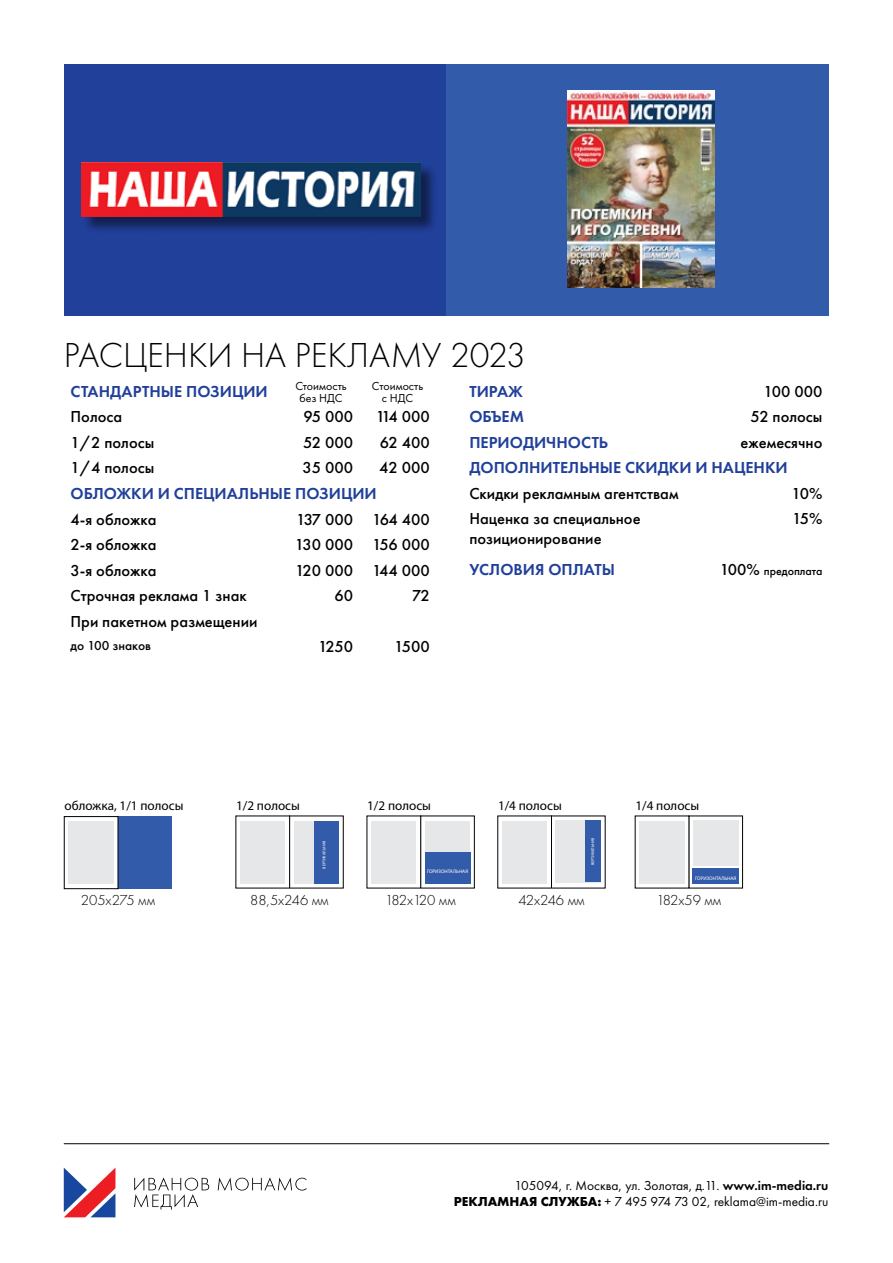
<style>
.page{position:relative;width:893px;height:1263px;background:#fff}
.page>*{position:absolute;margin:0;border:0;box-sizing:border-box;transform-origin:0 0}
.t1{font:300 36px "Futura PT";color:#000}
.t2{font:500 16.5px/19.8px "Futura PT";color:#000}
.t3{font:600 16.5px "Futura PT";color:#21409a}
.t4{font:300 15px "Futura PT";color:#000}
.t5{font:13.5px/16.2px "Futura PT";color:#000;text-align:right}
.t6{font:500 13.5px "Futura PT";color:#000}
.t7{font:13.2px "Myriad Pro";color:#000}
.t8{font:12px/12px "Futura PT";color:#000;text-align:center}
.t9{font:500 12px "Futura PT";color:#000}
.t10{font:5.1px "Myriad Pro";color:#fff}
.t11{font:4.05px "Myriad Pro";color:#fff}
.s1{font-size:16.5px}
.s2{font-weight:600}
.s3{font-weight:700}
</style>
<div class="page">
<div style="left:64px;top:64px;width:382px;height:252px;background:#21409a"></div>
<div style="left:446px;top:64px;width:383px;height:252px;background:#325caa"></div>
<div style="left:118px;top:816px;width:54px;height:73px;background:#325caa"></div>
<div style="left:64px;top:816px;width:54px;height:73px;border:1px solid #000"></div>
<div style="left:69px;top:821px;width:45px;height:63px;background:#e6e7e8"></div>
<div style="left:456px;top:820px;width:14px;height:63px;background:#e6e7e8"></div>
<div style="left:439px;top:820px;width:18px;height:63px;background:#e6e7e8"></div>
<div style="left:425px;top:820px;width:14px;height:63px;background:#e6e7e8"></div>
<div style="left:367px;top:816px;width:54px;height:72px;border:1px solid #000"></div>
<div style="left:402px;top:820px;width:14px;height:63px;background:#e6e7e8"></div>
<div style="left:385px;top:820px;width:18px;height:63px;background:#e6e7e8"></div>
<div style="left:371px;top:820px;width:14px;height:63px;background:#e6e7e8"></div>
<div style="left:425px;top:852px;width:45px;height:32px;background:#325caa"></div>
<svg style="left:308px;top:821px;width:7px;height:62px"></svg>
<div style="left:294px;top:820px;width:14px;height:63px;background:#e6e7e8"></div>
<div style="left:271px;top:820px;width:14px;height:63px;background:#e6e7e8"></div>
<div style="left:254px;top:820px;width:18px;height:63px;background:#e6e7e8"></div>
<div style="left:240px;top:820px;width:14px;height:63px;background:#e6e7e8"></div>
<div style="left:315px;top:821px;width:24px;height:63px;background:#325caa"></div>
<div style="left:689px;top:816px;width:54px;height:72px;border:1px solid #000"></div>
<div style="left:693px;top:820px;width:45px;height:46px;background:#e6e7e8"></div>
<div style="left:671px;top:820px;width:14px;height:63px;background:#e6e7e8"></div>
<div style="left:653px;top:820px;width:18px;height:63px;background:#e6e7e8"></div>
<div style="left:639px;top:820px;width:14px;height:63px;background:#e6e7e8"></div>
<div style="left:692px;top:869px;width:47px;height:15px;background:#325caa"></div>
<div style="left:556px;top:820px;width:45px;height:63px;background:#e6e7e8"></div>
<div style="left:533px;top:820px;width:14px;height:63px;background:#e6e7e8"></div>
<div style="left:516px;top:820px;width:17px;height:63px;background:#e6e7e8"></div>
<div style="left:502px;top:820px;width:14px;height:63px;background:#e6e7e8"></div>
<div style="left:585px;top:821px;width:16px;height:61px;background:#325caa"></div>
<div style="left:82px;top:164px;width:356px;height:70px;background:#000;opacity:.5"></div>
<img style="left:81px;top:163px;width:340px;height:54px">
<img style="left:567px;top:90px;width:147px;height:197px">
<svg style="left:64px;top:1168px;width:51px;height:49px"></svg>
<svg style="left:218px;top:1177px;width:88px;height:14px"></svg>
<svg style="left:134px;top:1177px;width:75px;height:32px"></svg>
<hr style="left:64px;top:1143px;width:765px;height:1px;background:#000">
<h1 class="t1" style="left:64px;top:335px;width:463px">РАСЦЕНКИ НА РЕКЛАМУ 2023</h1>
<p class="t3" style="left:71px;top:381px;width:199px">СТАНДАРТНЫЕ ПОЗИЦИИ</p>
<p class="t8" style="left:295px;top:380px;width:53px">Стоимость без НДС</p>
<p class="t8" style="left:372px;top:380px;width:53px">Стоимость с НДС</p>
<p class="t2" style="left:71px;top:407px;width:53px">Полоса</p>
<p class="t2" style="left:303px;top:407px;width:51px">95 000</p>
<p class="t2" style="left:376px;top:407px;width:56px">114 000</p>
<p class="t2" style="left:71px;top:433px;width:85px">1/2 полосы</p>
<p class="t2" style="left:303px;top:433px;width:52px">52 000</p>
<p class="t2" style="left:380px;top:433px;width:52px">62 400</p>
<p class="t2" style="left:71px;top:458px;width:85px">1/4 полосы</p>
<p class="t2" style="left:303px;top:458px;width:52px">35 000</p>
<p class="t2" style="left:379px;top:458px;width:52px">42 000</p>
<p class="t3" style="left:71px;top:483px;width:308px">ОБЛОЖКИ И СПЕЦИАЛЬНЫЕ ПОЗИЦИИ</p>
<p class="t2" style="left:71px;top:509px;width:88px">4-я обложка</p>
<p class="t2" style="left:296px;top:509px;width:135px">137 000 164 400</p>
<p class="t2" style="left:71px;top:535px;width:88px">2-я обложка</p>
<p class="t2" style="left:295px;top:535px;width:136px">130 000 156 000</p>
<p class="t2" style="left:71px;top:560px;width:88px">3-я обложка</p>
<p class="t2" style="left:295px;top:560px;width:136px">120 000 144 000</p>
<p class="t2" style="left:71px;top:586px;width:178px">Строчная реклама 1 знак</p>
<p class="t2" style="left:335px;top:586px;width:20px">60</p>
<p class="t2" style="left:412px;top:586px;width:19px">72</p>
<p class="t2" style="left:71px;top:611px;width:189px">При пакетном размещении</p>
<p class="t6" style="left:71px;top:637px;width:82px">до 100 знаков</p>
<p class="t2" style="left:318px;top:637px;width:37px">1250</p>
<p class="t2" style="left:394px;top:637px;width:37px">1500</p>
<p class="t3" style="left:469px;top:381px;width:55px">ТИРАЖ</p>
<p class="t2" style="left:764px;top:382px;width:60px">100 000</p>
<p class="t3" style="left:469px;top:407px;width:56px">ОБЪЕМ</p>
<p class="t2" style="left:751px;top:407px;width:73px">52 полосы</p>
<p class="t3" style="left:469px;top:432px;width:140px">ПЕРИОДИЧНОСТЬ</p>
<p class="t2" style="left:741px;top:433px;width:83px">ежемесячно</p>
<p class="t3" style="left:469px;top:458px;width:320px">ДОПОЛНИТЕЛЬНЫЕ СКИДКИ И НАЦЕНКИ</p>
<p class="t2" style="left:469px;top:483px;width:211px">Скидки рекламным агентствам</p>
<p class="t2" style="left:792px;top:483px;width:32px">10%</p>
<p class="t2" style="left:469px;top:509px;width:173px">Наценка за специальное позиционирование</p>
<p class="t2" style="left:792px;top:509px;width:32px">15%</p>
<p class="t3" style="left:469px;top:559px;width:147px">УСЛОВИЯ ОПЛАТЫ</p>
<p class="t9" style="left:720px;top:564px;width:104px"><span class="s1">100%</span> предоплата</p>
<p class="t7" style="left:65px;top:798px;width:120px">обложка, 1/1 полосы</p>
<p class="t7" style="left:236px;top:798px;width:65px">1/2 полосы</p>
<p class="t7" style="left:367px;top:798px;width:65px">1/2 полосы</p>
<p class="t7" style="left:498px;top:798px;width:65px">1/4 полосы</p>
<p class="t7" style="left:635px;top:798px;width:65px">1/4 полосы</p>
<p class="t4" style="left:81px;top:891px;width:76px">205x275 мм</p>
<p class="t11" style="left:322px;top:868px;width:29px;rotate:-90deg">ВЕРТИКАЛЬНАЯ</p>
<p class="t10" style="left:427px;top:868px;width:43px">ГОРИЗОНТАЛЬНАЯ</p>
<p class="t11" style="left:591px;top:865px;width:29px;rotate:-90deg">ВЕРТИКАЛЬНАЯ</p>
<p class="t10" style="left:695px;top:875px;width:43px">ГОРИЗОНТАЛЬНАЯ</p>
<p class="t4" style="left:250px;top:891px;width:80px">88,5x246 мм</p>
<p class="t4" style="left:385px;top:891px;width:72px">182x120 мм</p>
<p class="t4" style="left:518px;top:891px;width:68px">42x246 мм</p>
<p class="t4" style="left:656px;top:891px;width:66px">182x59 мм</p>
<p class="t5" style="left:454px;top:1177px;width:376px">105094, г. Москва, ул. Золотая, д.11. <span class="s2">www.im-media.ru<br></span><span class="s3">РЕКЛАМНАЯ СЛУЖБА:</span> + 7 495 974 73 02, reklama@im-media.ru</p>
</div>
